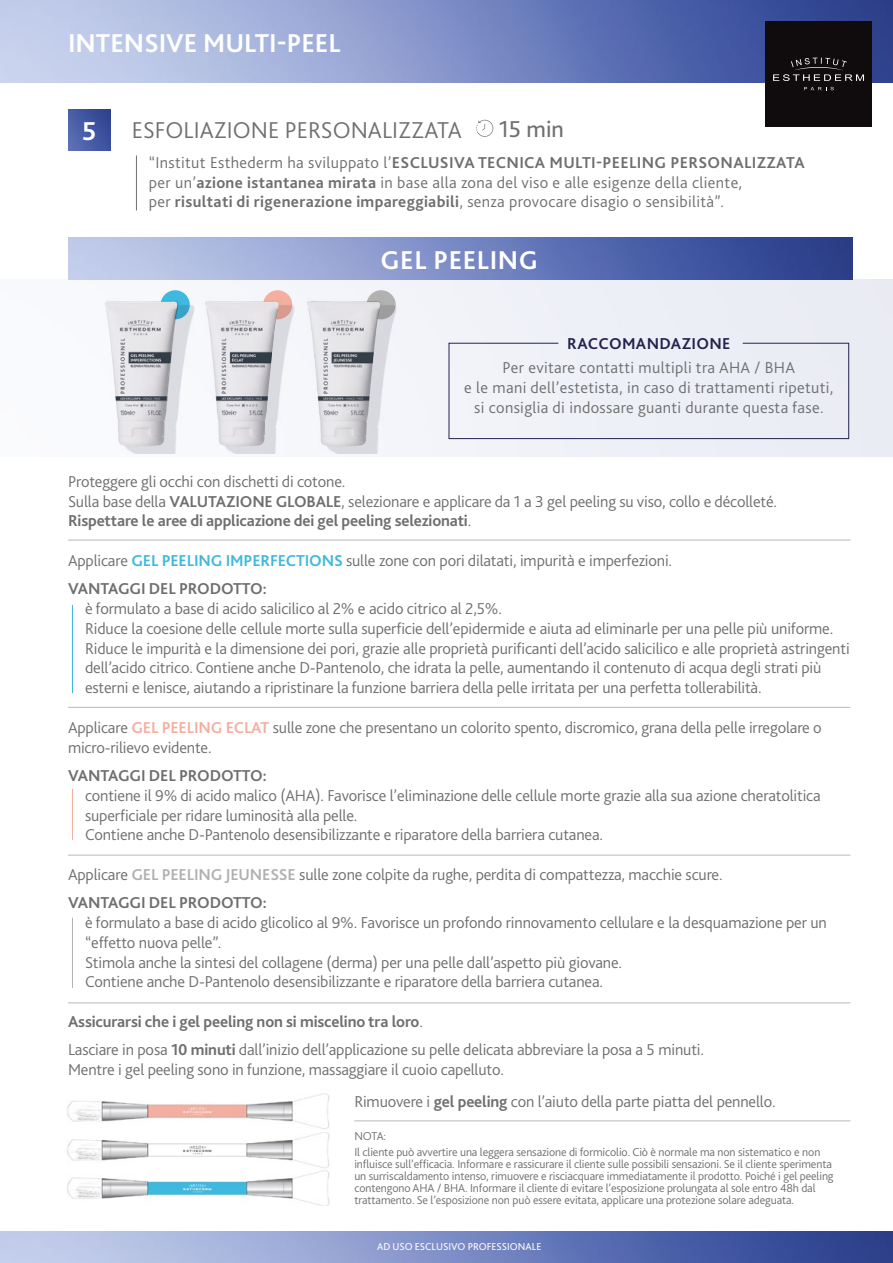
<style>
.page{position:relative;width:893px;height:1263px;background:#fff}
.page>*{position:absolute;margin:0;border:0;box-sizing:border-box;transform-origin:0 0}
.t1{font:700 27px "Bliss 2";color:#fff}
.t2{font:700 27px "Bliss 2";letter-spacing:.02em;color:#fff}
.t3{font:300 24px "Bliss 2";color:#706f6f}
.t4{font:24px "Bliss 2";color:#706f6f}
.t5{font:300 16.5px/19.8px "Bliss 2";letter-spacing:-.01em;color:#706f6f}
.t6{font:300 16.5px/19.8px "Bliss 2";letter-spacing:.02em;color:#706f6f}
.t7{font:700 16.5px "Bliss 2";letter-spacing:-.01em;color:#706f6f}
.t8{font:700 16.5px "Bliss 2";letter-spacing:.02em;color:#25224c}
.t9{font:300 12px/12px "Bliss 2";letter-spacing:-.01em;color:#706f6f}
.t10{font:10.5px "Bliss 2";color:#fff}
.s1{font-weight:700}
.s2{font-weight:700;color:#3fb9df}
.s3{font-weight:700;color:#f4afa0}
.s4{font-weight:700;color:#b3b2b2}
</style>
<div class="page">
<svg style="left:161px;top:290px;width:29px;height:29px"></svg>
<svg style="left:263px;top:290px;width:29px;height:29px"></svg>
<div style="left:367px;top:290px;width:29px;height:29px;background:#b3b2b2;border-radius:50%"></div>
<img style="left:300px;top:294px;width:102px;height:160px">
<img style="left:200px;top:294px;width:100px;height:160px">
<img style="left:94px;top:294px;width:106px;height:160px">
<img style="left:0;top:0;width:893px;height:83px">
<div style="left:765px;top:21px;width:107px;height:106px;background:#100c0e"></div>
<svg style="left:804px;top:87px;width:30px;height:3px"></svg>
<svg style="left:773px;top:58px;width:91px;height:23px"></svg>
<hr style="left:136px;top:155px;width:1px;height:55px;background:#706f6f">
<img style="left:0;top:1232px;width:893px;height:31px">
<img style="left:68px;top:109px;width:43px;height:42px">
<svg style="left:476px;top:120px;width:17px;height:17px"></svg>
<img style="left:68px;top:238px;width:785px;height:41px">
<div style="left:448px;top:342px;width:401px;height:97px;background:#edeff6"></div>
<hr style="left:68px;top:540px;width:782px;height:1px;background:#706f6f">
<hr style="left:68px;top:707px;width:782px;height:1px;background:#706f6f">
<hr style="left:68px;top:855px;width:782px;height:1px;background:#706f6f">
<hr style="left:68px;top:1003px;width:782px;height:1px;background:#706f6f">
<hr style="left:354px;top:1120px;width:496px;height:1px;background:#706f6f">
<hr style="left:72px;top:918px;width:1px;height:70px;background:#b3b2b2">
<hr style="left:72px;top:789px;width:1px;height:51px;background:#f4afa0">
<hr style="left:72px;top:605px;width:1px;height:88px;background:#3fb9df">
<img style="left:67px;top:1093px;width:263px;height:36px">
<img style="left:67px;top:1132px;width:263px;height:73px">
<img style="left:206px;top:301px;width:73px;height:144px">
<img style="left:105px;top:301px;width:72px;height:144px">
<img style="left:308px;top:301px;width:72px;height:144px">
<h1 class="t1" style="left:68px;top:26px;width:274px">INTENSIVE MULTI-PEEL</h1>
<h1 class="t1" style="left:82px;top:115px;width:16px">5</h1>
<h2 class="t3" style="left:132px;top:115px;width:331px">ESFOLIAZIONE PERSONALIZZATA</h2>
<h2 class="t4" style="left:499px;top:114px;width:67px">15 min</h2>
<p class="t6" style="left:149px;top:152px;width:657px">“Institut Esthederm ha sviluppato l’<span class="s1">ESCLUSIVA TECNICA MULTI-PEELING PERSONALIZZATA </span>per un’<span class="s1">azione istantanea mirata</span> in base alla zona del viso e alle esigenze della cliente,<br>per <span class="s1">risultati di rigenerazione impareggiabili</span>, senza provocare disagio o sensibilità”.</p>
<h1 class="t2" style="left:381px;top:243px;width:159px">GEL PEELING</h1>
<p class="t8" style="left:567px;top:334px;width:165px">RACCOMANDAZIONE</p>
<p class="t6" style="left:464px;top:358px;width:371px;text-align:center">Per evitare contatti multipli tra AHA / BHA<br>e le mani dell’estetista, in caso di trattamenti ripetuti, si consiglia di indossare guanti durante questa fase.</p>
<p class="t5" style="left:68px;top:471px;width:711px">Proteggere gli occhi con dischetti di cotone.<br>Sulla base della <span class="s1">VALUTAZIONE GLOBALE</span>, selezionare e applicare da 1 a 3 gel peeling su viso, collo e décolleté.<br><span class="s1">Rispettare le aree di applicazione dei gel peeling selezionati</span>.</p>
<p class="t5" style="left:68px;top:546px;width:606px;line-height:28.3px">Applicare <span class="s2">GEL PEELING IMPERFECTIONS</span> sulle zone con pori dilatati, impurità e imperfezioni.<br><span class="s1">VANTAGGI DEL PRODOTTO:</span></p>
<p class="t5" style="left:85px;top:599px;width:766px">è formulato a base di acido salicilico al 2% e acido citrico al 2,5%.<br>Riduce la coesione delle cellule morte sulla superficie dell’epidermide e aiuta ad eliminarle per una pelle più uniforme.<br>Riduce le impurità e la dimensione dei pori, grazie alle proprietà purificanti dell’acido salicilico e alle proprietà astringenti dell’acido citrico. Contiene anche D-Pantenolo, che idrata la pelle, aumentando il contenuto di acqua degli strati più esterni e lenisce, aiutando a ripristinare la funzione barriera della pelle irritata per una perfetta tollerabilità.</p>
<p class="t5" style="left:68px;top:717px;width:755px">Applicare <span class="s3">GEL PEELING ECLAT</span> sulle zone che presentano un colorito spento, discromico, grana della pelle irregolare o micro-rilievo evidente.</p>
<p class="t7" style="left:68px;top:765px;width:200px">VANTAGGI DEL PRODOTTO:</p>
<p class="t5" style="left:85px;top:785px;width:737px">contiene il 9% di acido malico (AHA). Favorisce l’eliminazione delle cellule morte grazie alla sua azione cheratolitica superficiale per ridare luminosità alla pelle.<br>Contiene anche D-Pantenolo desensibilizzante e riparatore della barriera cutanea.</p>
<p class="t5" style="left:68px;top:860px;width:656px;line-height:28.3px">Applicare <span class="s4">GEL PEELING JEUNESSE</span> sulle zone colpite da rughe, perdita di compattezza, macchie scure.<br><span class="s1">VANTAGGI DEL PRODOTTO:</span></p>
<p class="t5" style="left:85px;top:913px;width:743px">è formulato a base di acido glicolico al 9%. Favorisce un profondo rinnovamento cellulare e la desquamazione per un “effetto nuova pelle”.<br>Stimola anche la sintesi del collagene (derma) per una pelle dall’aspetto più giovane.<br>Contiene anche D-Pantenolo desensibilizzante e riparatore della barriera cutanea.</p>
<p class="t5" style="left:68px;top:1007px;width:637px;line-height:28.3px"><span class="s1">Assicurarsi che i gel peeling non si miscelino tra loro</span>.<br>Lasciare in posa <span class="s1">10 minuti</span> dall’inizio dell’applicazione su pelle delicata abbreviare la posa a 5 minuti.</p>
<p class="t5" style="left:354px;top:1053px;width:423px;line-height:32.1px;text-indent:-286px">Mentre i gel peeling sono in funzione, massaggiare il cuoio capelluto.<br>Rimuovere i <span class="s1">gel peeling</span> con l’aiuto della parte piatta del pennello.</p>
<p class="t9" style="left:354px;top:1128px;width:468px;line-height:16.2px">NOTA:<br>Il cliente può avvertire una leggera sensazione di formicolio. Ciò è normale ma non sistematico e non</p>
<p class="t9" style="left:354px;top:1158px;width:481px">influisce sull’efficacia. Informare e rassicurare il cliente sulle possibili sensazioni. Se il cliente sperimenta un surriscaldamento intenso, rimuovere e risciacquare immediatamente il prodotto. Poiché i gel peeling contengono AHA / BHA. Informare il cliente di evitare l’esposizione prolungata al sole entro 48h dal trattamento. Se l’esposizione non può essere evitata, applicare una protezione solare adeguata.</p>
<p class="t10" style="left:377px;top:1240px;width:166px">AD USO ESCLUSIVO PROFESSIONALE</p>
</div>
